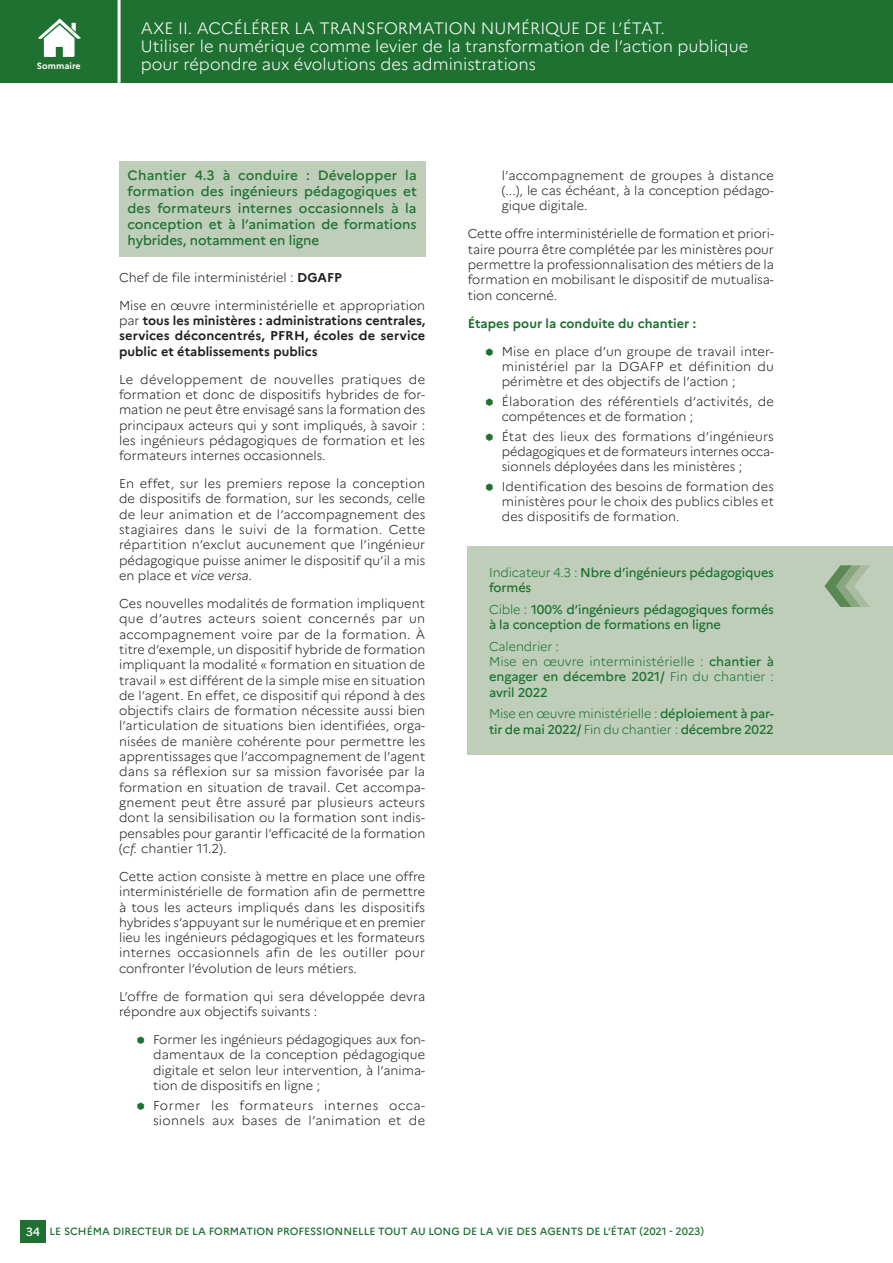
<style>
.page{position:relative;width:893px;height:1263px;background:#fff}
.page>*{position:absolute;margin:0;border:0;box-sizing:border-box;transform-origin:0 0}
.t1{font:300 16.5px/18px "Marianne";color:#fff}
._2VA_T4{font:500 13.5px/16.2px "Marianne";letter-spacing:-.01em;color:#1f7132;text-align:justify}
.MF_TexteCourant{font:300 12.75px/15.3px "Marianne";color:#231f20;text-align:justify}
.t2{font:500 12.75px/15.3px "Marianne";letter-spacing:-.01em;color:#1f7132}
.MF_TexteCourant-2{font:700 12.75px/15.3px "Marianne";color:#231f20;text-align:justify}
.t3{font:300 12.75px/15.3px "Marianne";letter-spacing:.005em;color:#1f7132}
.MF_TexteCourant-3{font:300 12.75px/15.3px "Marianne";letter-spacing:.025em;color:#231f20}
.MF_TexteCourant-4{font:700 12.75px "Marianne";color:#1f7132}
.t4{font:500 10.5px "Marianne";color:#1f7132}
.t5{font:700 9px "Marianne";color:#fff}
.s1{font-weight:700}
.s2{font-weight:300}
.s3{font-style:italic}
.s4{font-weight:500}
.s5{font-size:12px;color:#fff}
</style>
<div class="page">
<div style="left:0;top:0;width:893px;height:83px;background:#1f7132"></div>
<div style="left:20px;top:1221px;width:26px;height:22px;background:#1f7132"></div>
<div style="left:119px;top:162px;width:306px;height:95px;background:#beceb8"></div>
<div style="left:468px;top:546px;width:425px;height:209px;background:#beceb8"></div>
<hr style="left:118px;top:0;width:3px;height:83px;background:#fff">
<svg style="left:38px;top:18px;width:43px;height:39px"></svg>
<p class="t5" style="left:37px;top:61px;width:45px">Sommaire</p>
<p class="t1" style="left:141px;top:19px;width:609px">AXE II. ACCÉLÉRER LA TRANSFORMATION NUMÉRIQUE DE L’ÉTAT.<br>Utiliser le numérique comme levier de la transformation de l’action publique pour répondre aux évolutions des administrations</p>
<p class="_2VA_T4" style="left:128px;top:167px;width:291px">Chantier 4.3 à conduire : Développer la formation des ingénieurs pédagogiques et des formateurs internes occasionnels à la conception et à l’animation de formations hybrides, notamment en ligne</p>
<p class="MF_TexteCourant" style="left:119px;top:269px;width:224px">Chef de file interministériel : <span class="s1">DGAFP</span></p>
<p class="MF_TexteCourant-2" style="left:119px;top:297px;width:308px"><span class="s2">Mise en œuvre interministérielle et appropriation par</span> tous les ministères : administrations centrales, services déconcentrés, PFRH, écoles de service public et établissements publics</p>
<p class="MF_TexteCourant" style="left:119px;top:371px;width:308px">Le développement de nouvelles pratiques de formation et donc de dispositifs hybrides de for‑ mation ne peut être envisagé sans la formation des principaux acteurs qui y sont impliqués, à savoir : les ingénieurs pédagogiques de formation et les formateurs internes occasionnels.</p>
<p class="MF_TexteCourant" style="left:119px;top:476px;width:308px">En effet, sur les premiers repose la conception de dispositifs de formation, sur les seconds, celle de leur animation et de l’accompagnement des stagiaires dans le suivi de la formation. Cette répartition n’exclut aucunement que l’ingénieur pédagogique puisse animer le dispositif qu’il a mis en place et <span class="s3">vice versa</span>.</p>
<p class="MF_TexteCourant" style="left:119px;top:596px;width:308px">Ces nouvelles modalités de formation impliquent que d’autres acteurs soient concernés par un accompagnement voire par de la formation. À titre d’exemple, un dispositif hybride de formation impliquant la modalité « formation en situation de travail » est différent de la simple mise en situation de l’agent. En effet, ce dispositif qui répond à des objectifs clairs de formation nécessite aussi bien l’articulation de situations bien identifiées, orga‑ nisées de manière cohérente pour permettre les apprentissages que l’accompagnement de l’agent dans sa réflexion sur sa mission favorisée par la formation en situation de travail. Cet accompa‑ gnement peut être assuré par plusieurs acteurs dont la sensibilisation ou la formation sont indis‑ pensables pour garantir l’efficacité de la formation (<span class="s3">cf.</span> chantier 11.2).</p>
<p class="MF_TexteCourant" style="left:119px;top:869px;width:308px">Cette action consiste à mettre en place une offre interministérielle de formation afin de permettre à tous les acteurs impliqués dans les dispositifs hybrides s’appuyant sur le numérique et en premier lieu les ingénieurs pédagogiques et les formateurs internes occasionnels afin de les outiller pour confronter l’évolution de leurs métiers.</p>
<p class="MF_TexteCourant" style="left:119px;top:988px;width:308px">L’offre de formation qui sera développée devra répondre aux objectifs suivants :</p>
<p class="MF_TexteCourant" style="left:153px;top:1032px;width:274px">Former les ingénieurs pédagogiques aux fon‑ damentaux de la conception pédagogique digitale et selon leur intervention, à l’anima‑ tion de dispositifs en ligne ;</p>
<p class="MF_TexteCourant-3" style="left:153px;top:1097px;width:274px">Former les formateurs internes occa‑ sionnels aux bases de l’animation et de</p>
<p class="MF_TexteCourant" style="left:502px;top:167px;width:274px">l’accompagnement de groupes à distance (...), le cas échéant, à la conception pédago‑ gique digitale.</p>
<p class="MF_TexteCourant" style="left:468px;top:226px;width:308px">Cette offre interministérielle de formation et priori‑ taire pourra être complétée par les ministères pour permettre la professionnalisation des métiers de la formation en mobilisant le dispositif de mutualisa‑ tion concerné.</p>
<p class="MF_TexteCourant-4" style="left:468px;top:315px;width:230px">Étapes pour la conduite du chantier :</p>
<p class="MF_TexteCourant" style="left:502px;top:343px;width:274px">Mise en place d’un groupe de travail inter‑ ministériel par la DGAFP et définition du périmètre et des objectifs de l’action ;</p>
<p class="MF_TexteCourant" style="left:502px;top:394px;width:274px">Élaboration des référentiels d’activités, de compétences et de formation ;</p>
<p class="MF_TexteCourant" style="left:502px;top:428px;width:274px">État des lieux des formations d’ingénieurs pédagogiques et de formateurs internes occa‑ sionnels déployées dans les ministères ;</p>
<p class="MF_TexteCourant" style="left:502px;top:479px;width:274px">Identification des besoins de formation des ministères pour le choix des publics cibles et des dispositifs de formation.</p>
<p class="t2" style="left:489px;top:564px;width:286px"><span class="s2">Indicateur 4.3 :</span> Nbre d’ingénieurs pédagogiques formés</p>
<p class="t2" style="left:489px;top:601px;width:286px"><span class="s2">Cible :</span> 100% d’ingénieurs pédagogiques formés à la conception de formations en ligne</p>
<p class="t3" style="left:489px;top:638px;width:286px">Calendrier :<br>Mise en œuvre interministérielle : <span class="s4">chantier à engager en décembre 2021/</span> Fin du chantier : <span class="s4">avril 2022</span></p>
<p class="t2" style="left:489px;top:706px;width:286px"><span class="s2">Mise en œuvre ministérielle :</span> déploiement à par‑ tir de mai 2022/ <span class="s2">Fin du chantier :</span> décembre 2022</p>
<p class="t4" style="left:26px;top:1225px;width:680px"><span class="s5">34</span> LE SCHÉMA DIRECTEUR DE LA FORMATION PROFESSIONNELLE TOUT AU LONG DE LA VIE DES AGENTS DE L’ÉTAT (2021 - 2023)</p>
</div>
